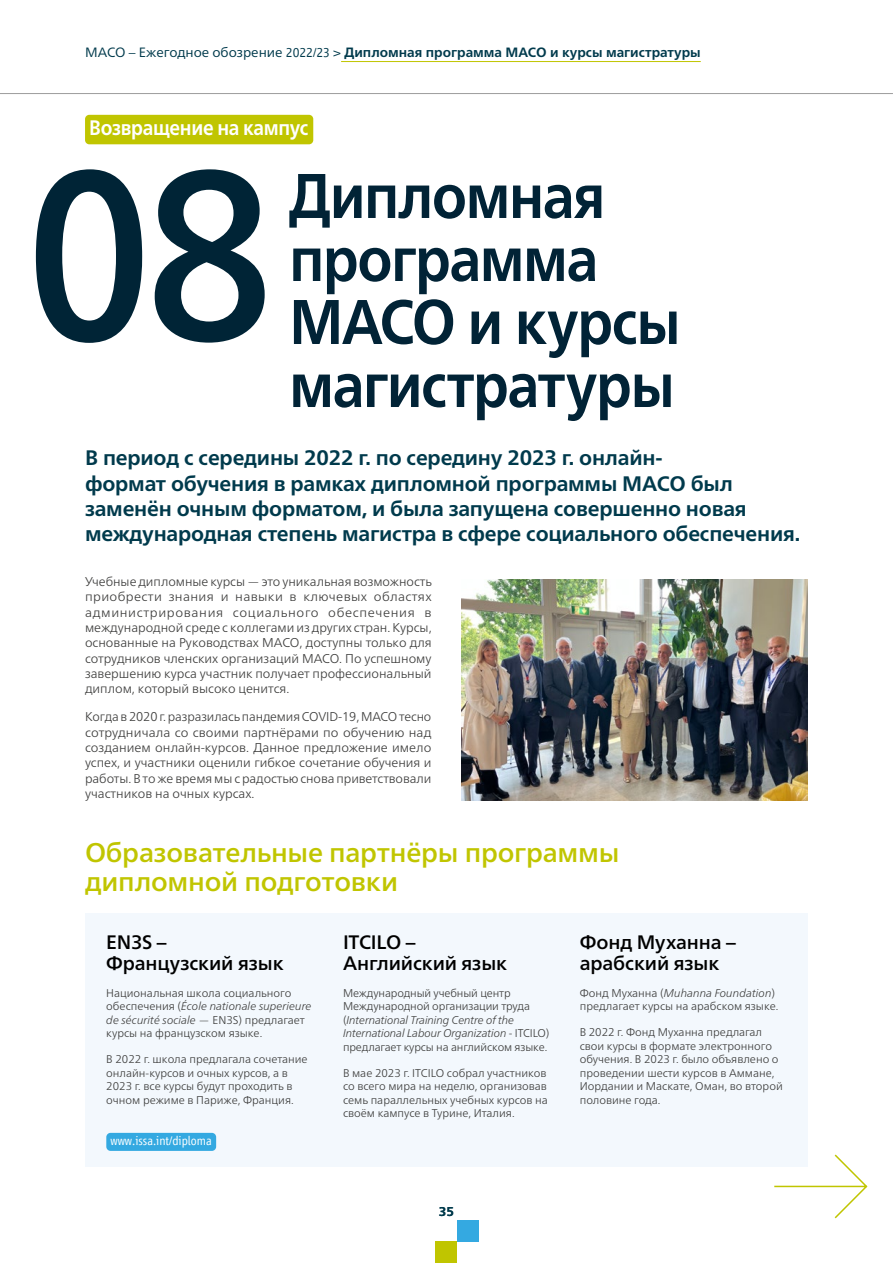
<style>
.page{position:relative;width:893px;height:1263px;background:#fff}
.page>*{position:absolute;margin:0;border:0;box-sizing:border-box;transform-origin:0 0}
.Titre_chapitre_chiffre{font:500 240px "Frutiger Neue LTCYR";color:#002436;scale:.9 1}
.Titre_Chapitre{font:700 63px/63px "Frutiger Neue LTCYR";letter-spacing:-.025em;color:#012336;scale:.9 1}
.Titre_1{font:500 27px/29.7px "Frutiger Neue LTCYR";letter-spacing:-.01em;color:#c0c500}
.Chapeau{font:700 21px/25.2px "Frutiger Neue LTCYR";letter-spacing:-.01em;color:#003a4c}
.Titre_Section{font:700 21px "Frutiger Neue LTCYR";letter-spacing:-.015em;color:#fff;scale:.9 1}
.Box_Titre_1{font:500 19.5px/21.5px "Frutiger Neue LTCYR";letter-spacing:-.01em;color:#000}
.t1{font:700 13.5px "Frutiger Neue LTCYR";color:#003a4c}
.Body{font:300 12.75px/15.3px "Frutiger Neue LTCYR";color:#3a3a39;text-align:justify}
.Internet{font:300 12.75px "Vialog LT Com";color:#fff}
.t2{font:700 12.75px "Frutiger Neue LTCYR";color:#003a4c}
.Box_Body{font:300 11.25px/13.5px "Frutiger Neue LTCYR";color:#3a3a39}
.s1{font-weight:400}
.s2{font-family:"Vialog LT Com";font-weight:300}
.s3{font-style:italic}
</style>
<div class="page">
<div style="left:85px;top:115px;width:228px;height:29px;background:#c0c500;border-radius:4px"></div>
<div style="left:85px;top:913px;width:723px;height:254px;background:#f3f8fd"></div>
<div style="left:106px;top:1133px;width:110px;height:18px;background:#34a9e1;border-radius:4px"></div>
<img style="left:461px;top:579px;width:347px;height:221px">
<hr style="left:341px;top:61px;width:360px;height:1px;background:#c0c500">
<div style="left:436px;top:1242px;width:21px;height:21px;background:#c0c500"></div>
<div style="left:457px;top:1220px;width:21px;height:22px;background:#34a9e1"></div>
<hr style="left:0;top:93px;width:893px;height:1px;background:#9c9c9d">
<svg style="left:774px;top:1154px;width:94px;height:65px"></svg>
<p class="t1" style="left:85px;top:44px;width:617px"><span class="s1">MACO – Ежегодное обозрение</span> <span class="s2">2022/23</span> <span class="s1">&gt;</span> Дипломная программа МАСО и курсы магистратуры</p>
<p class="Titre_Section" style="left:89px;top:115px;width:245px">Возвращение на кампус</p>
<p class="Titre_Chapitre" style="left:289px;top:164px;width:436px">Дипломная программа<br>МАСО и курсы магистратуры</p>
<p class="Chapeau" style="left:85px;top:445px;width:717px">В период с середины 2022 г. по середину 2023 г. онлайн-<br>формат обучения в рамках дипломной программы МАСО был заменён очным форматом, и была запущена совершенно новая международная степень магистра в сфере социального обеспечения.</p>
<p class="Body" style="left:85px;top:574px;width:348px">Учебные дипломные курсы — это уникальная возможность приобрести знания и навыки в ключевых областях администрирования социального обеспечения в международной среде с коллегами из других стран. Курсы, основанные на Руководствах МАСО, доступны только для сотрудников членских организаций МАСО. По успешному завершению курса участник получает профессиональный диплом, который высоко ценится.</p>
<p class="Body" style="left:85px;top:709px;width:348px">Когда в 2020 г. разразилась пандемия COVID-19, МАСО тесно сотрудничала со своими партнёрами по обучению над созданием онлайн-курсов. Данное предложение имело успех, и участники оценили гибкое сочетание обучения и работы. В то же время мы с радостью снова приветствовали участников на очных курсах.</p>
<p class="Titre_chapitre_chiffre" style="left:26px;top:115px;width:277px">08</p>
<p class="Titre_1" style="left:85px;top:837px;width:536px">Образовательные партнёры программы дипломной подготовки</p>
<p class="Box_Titre_1" style="left:106px;top:931px;width:179px">EN3S –<br>Французский язык</p>
<p class="Box_Body" style="left:106px;top:986px;width:207px">Национальная школа социального обеспечения (<span class="s3">École nationale superieure de sécurité sociale</span> — EN3S) предлагает курсы на французском языке.</p>
<p class="Box_Body" style="left:106px;top:1052px;width:203px">В 2022 г. школа предлагала сочетание онлайн-курсов и очных курсов, а в 2023 г. все курсы будут проходить в очном режиме в Париже, Франция.</p>
<p class="Box_Titre_1" style="left:343px;top:931px;width:166px">ITCILO –<br>Английский язык</p>
<p class="Box_Body" style="left:343px;top:986px;width:208px">Международный учебный центр Международной организации труда (<span class="s3">International Training Centre of the International Labour Organization</span> - ITCILO) предлагает курсы на английском языке.</p>
<p class="Box_Body" style="left:343px;top:1066px;width:206px;text-align:justify">В мае 2023 г. ITCILO собрал участников со всего мира на неделю, организовав семь параллельных учебных курсов на своём кампусе в Турине, Италия.</p>
<p class="Box_Titre_1" style="left:580px;top:931px;width:158px">Фонд Муханна – арабский язык</p>
<p class="Box_Body" style="left:580px;top:986px;width:200px">Фонд Муханна (<span class="s3">Muhanna Foundation</span>) предлагает курсы на арабском языке.</p>
<p class="Box_Body" style="left:580px;top:1025px;width:205px">В 2022 г. Фонд Муханна предлагал свои курсы в формате электронного обучения. В 2023 г. было объявлено о проведении шести курсов в Аммане,<br>Иордании и Маскате, Оман, во второй половине года.</p>
<p class="Internet" style="left:111px;top:1134px;width:103px">www.issa.int/diploma</p>
<p class="t2" style="left:439px;top:1204px;width:17px">35</p>
</div>
